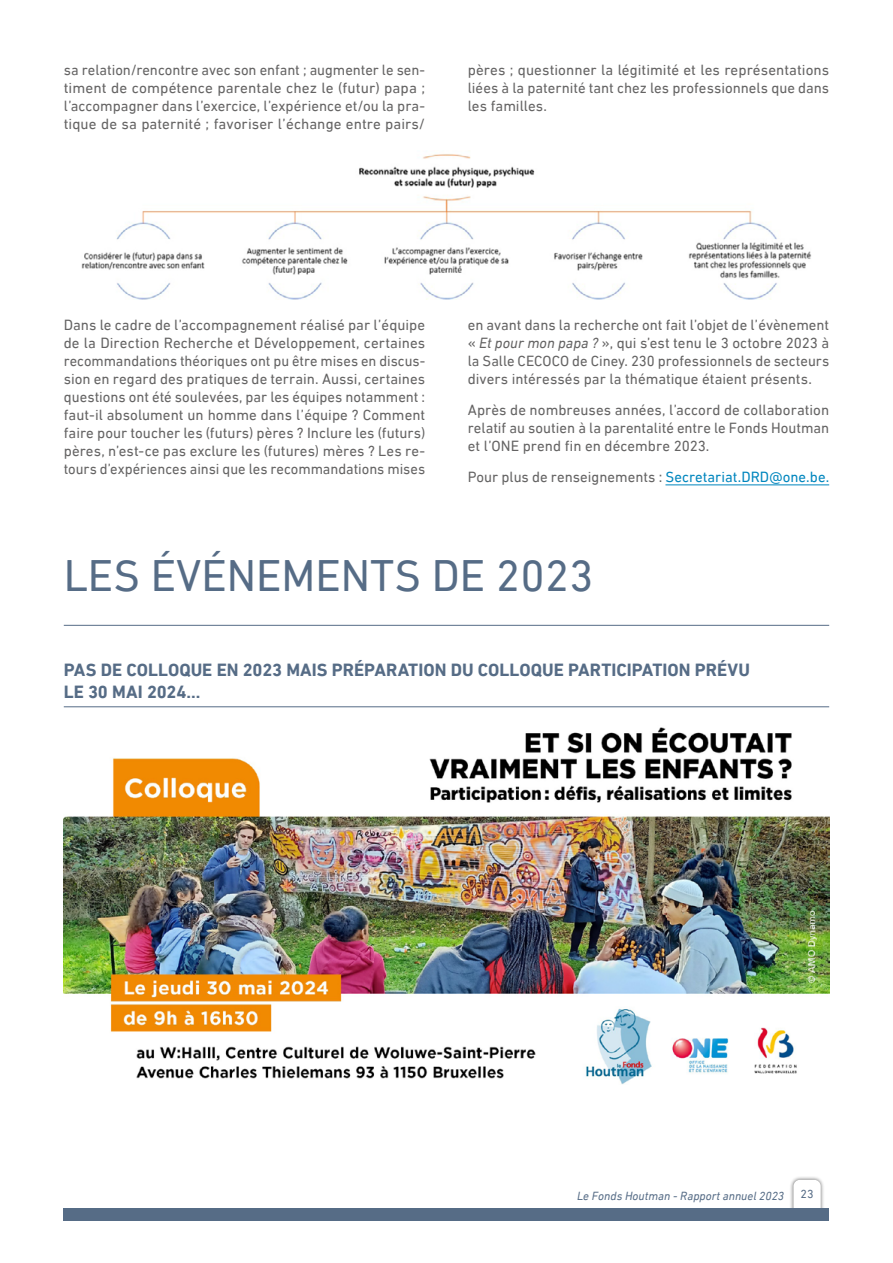
<style>
.page{position:relative;width:893px;height:1263px;background:#fff}
.page>*{position:absolute;margin:0;border:0;box-sizing:border-box;transform-origin:0 0}
.H1_-_Titre_chapitre{font:45px "DIN Next LT Pro";color:#566c86}
.H2_-_Titre_1{font:700 18px/21.6px "DIN Next LT Pro";color:#566c86}
.Texte_courant{font:15px/18px "DIN Next LT Pro";color:#646363;text-align:justify}
.t1{font:italic 12px "DIN Next LT Pro";color:#566c86}
.t2{font:12px "DIN Next LT Pro";color:#566c86}
.s1{font-style:italic}
.s2{color:#0086be}
</style>
<div class="page">
<div style="left:790px;top:1176px;width:35px;height:42px;background:#000;opacity:.6"></div>
<svg style="left:793px;top:1180px;width:28px;height:28px"></svg>
<div style="left:64px;top:1208px;width:765px;height:12px;background:#566c86"></div>
<img style="left:81px;top:154px;width:731px;height:146px">
<hr style="left:665px;top:484px;width:164px;height:1px;background:#0086be">
<hr style="left:64px;top:625px;width:765px;height:1px;background:#566c86">
<hr style="left:64px;top:706px;width:765px;height:1px;background:#566c86">
<img style="left:64px;top:727px;width:765px;height:358px">
<p class="Texte_courant" style="left:64px;top:61px;width:363px">sa relation/rencontre avec son enfant ; augmenter le sen&shy;timent de compétence parentale chez le (futur) papa ; l’accompagner dans l’exercice, l’expérience et/ou la pra&shy;tique de sa paternité ; favoriser l’échange entre pairs/</p>
<p class="Texte_courant" style="left:468px;top:61px;width:363px">pères ; questionner la légitimité et les représentations liées à la paternité tant chez les professionnels que dans les familles.</p>
<p class="Texte_courant" style="left:64px;top:316px;width:363px">Dans le cadre de l’accompagnement réalisé par l’équipe de la Direction Recherche et Développement, certaines recommandations théoriques ont pu être mises en discus&shy;sion en regard des pratiques de terrain. Aussi, certaines questions ont été soulevées, par les équipes notamment : faut-il absolument un homme dans l’équipe ? Comment faire pour toucher les (futurs) pères ? Inclure les (futurs) pères, n’est-ce pas exclure les (futures) mères ? Les re&shy;tours d’expériences ainsi que les recommandations mises</p>
<p class="Texte_courant" style="left:468px;top:316px;width:363px">en avant dans la recherche ont fait l’objet de l’évènement « <span class="s1">Et pour mon papa ?</span> », qui s’est tenu le 3 octobre 2023 à la Salle CECOCO de Ciney. 230 professionnels de secteurs divers intéressés par la thématique étaient présents.</p>
<p class="Texte_courant" style="left:468px;top:401px;width:363px">Après de nombreuses années, l’accord de collaboration relatif au soutien à la parentalité entre le Fonds Houtman et l’ONE prend fin en décembre 2023.</p>
<p class="Texte_courant" style="left:468px;top:468px;width:363px">Pour plus de renseignements : <span class="s2">Secretariat.DRD@one.be.</span></p>
<h1 class="H1_-_Titre_chapitre" style="left:64px;top:550px;width:531px">LES ÉVÉNEMENTS DE 2023</h1>
<h2 class="H2_-_Titre_1" style="left:64px;top:659px;width:688px">PAS DE COLLOQUE EN 2023 MAIS PRÉPARATION DU COLLOQUE PARTICIPATION PRÉVU<br>LE 30 MAI 2024…</h2>
<p class="t1" style="left:577px;top:1189px;width:209px">Le Fonds Houtman - Rapport annuel 2023</p>
<p class="t2" style="left:801px;top:1187px;width:15px">23</p>
</div>
